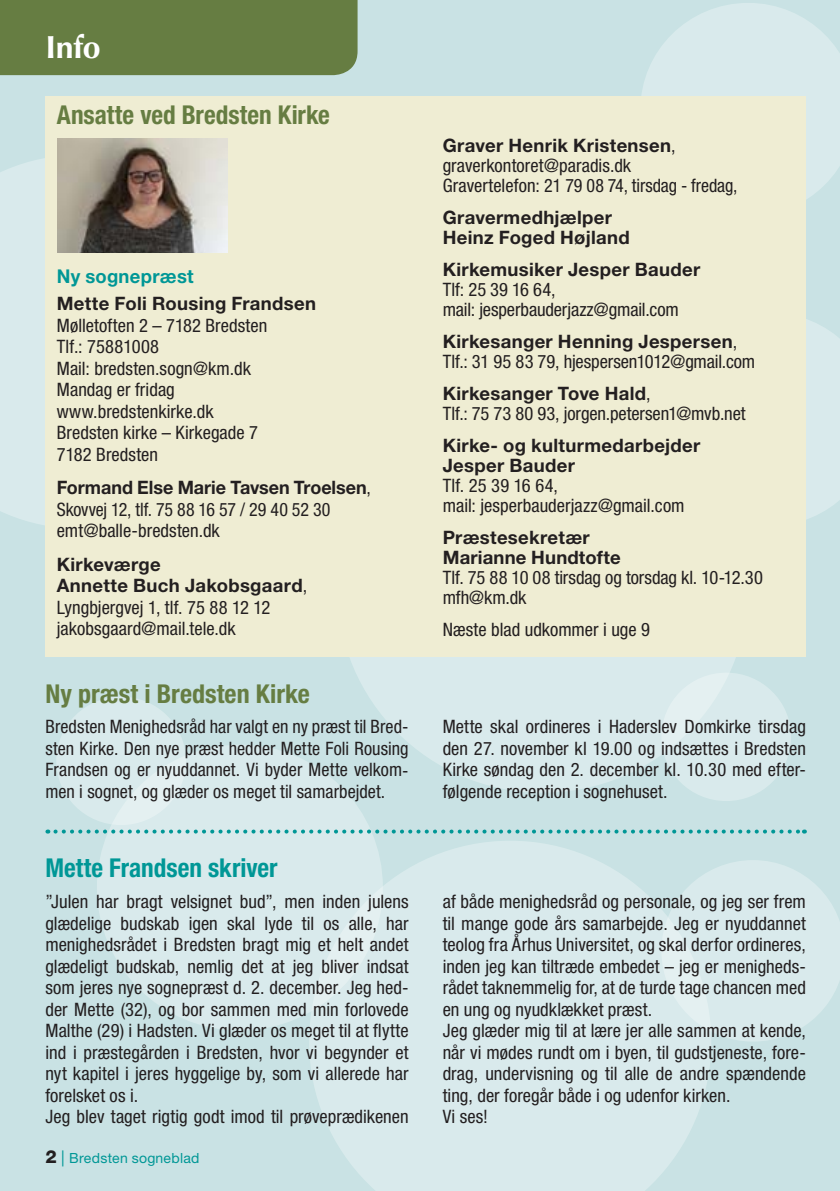
<style>
.page{position:relative;width:840px;height:1191px;background:#fff}
.page>*{position:absolute;margin:0;border:0;box-sizing:border-box;transform-origin:0 0}
.t1{font:700 32px "Optima";color:#fff}
.t2{font:700 condensed 26px "Helvetica Neue LT Std";color:#667d42}
.t3{font:700 condensed 26px "Helvetica Neue LT Std";color:#009796}
.t4{font:700 19px "Helvetica Neue LT Std";letter-spacing:.015em;color:#009796}
.t5{font:condensed 18.4px/21.4px "Helvetica Neue LT Std";color:#231f20}
.t6{font:700 18.4px/20px "Helvetica Neue LT Std";letter-spacing:.02em;color:#231f20}
.t7{font:14px "Helvetica Neue LT Std";letter-spacing:.02em;color:#009796}
.s1{font-weight:700;font-stretch:normal}
.s2{font-weight:800;font-size:18px;color:#231f20}
.s3{font-size:16px}
</style>
<div class="page">
<div style="left:0;top:0;width:839px;height:1191px;background:#c9e2e4"></div>
<div style="left:0;top:158px;width:45px;height:367px;background:#d9eaec"></div>
<div style="left:337px;top:382px;width:410px;height:410px;background:#d9eaec;border-radius:50%"></div>
<div style="left:97px;top:744px;width:285px;height:286px;background:#d9eaec;border-radius:50%"></div>
<svg style="left:309px;top:840px;width:401px;height:351px;fill:#d9eaec"></svg>
<svg style="left:805px;top:312px;width:34px;height:214px"></svg>
<svg style="left:642px;top:3px;width:197px;height:213px;fill:#d9eaec"></svg>
<svg style="left:661px;top:860px;width:178px;height:181px"></svg>
<div style="left:661px;top:672px;width:129px;height:129px;background:#d9eaec;border-radius:50%"></div>
<div style="left:56px;top:696px;width:130px;height:129px;background:#d9eaec;border-radius:50%"></div>
<div style="left:0;top:0;width:357px;height:75px;background:#667d42"></div>
<div style="left:45px;top:96px;width:760px;height:560px;background:#efedd3"></div>
<img style="left:57px;top:139px;width:170px;height:113px">
<svg style="left:55px;top:829px;width:749px;height:4px"></svg>
<h1 class="t1" style="left:45px;top:28px;width:57px">Info</h1>
<h2 class="t2" style="left:57px;top:99px;width:274px">Ansatte ved Bredsten Kirke</h2>
<p class="t4" style="left:57px;top:264px;width:138px">Ny sognepræst</p>
<p class="t6" style="left:57px;top:293px;width:261px">Mette Foli Rousing Frandsen</p>
<p class="t5" style="left:57px;top:314px;width:212px">Mølletoften 2 – 7182 Bredsten<br>Tlf.: 75881008<br>Mail: bredsten.sogn@km.dk<br>Mandag er fridag www.bredstenkirke.dk<br>Bredsten kirke – Kirkegade 7<br>7182 Bredsten</p>
<p class="t5" style="left:57px;top:477px;width:315px"><span class="s1">Formand Else Marie Tavsen Troelsen</span>,<br>Skovvej 12, tlf. 75 88 16 57 / 29 40 52 30 emt@balle-bredsten.dk</p>
<p class="t5" style="left:57px;top:553px;width:252px"><span class="s1">Kirkeværge<br>Annette Buch Jakobsgaard</span>,<br>Lyngbjergvej 1, tlf. 75 88 12 12 jakobsgaard@mail.tele.dk</p>
<h2 class="t2" style="left:45px;top:678px;width:266px">Ny præst i Bredsten Kirke</h2>
<p class="t5" style="left:442px;top:135px;width:296px;line-height:20px"><span class="s1">Graver Henrik Kristensen</span>, graverkontoret@paradis.dk<br>Gravertelefon: 21 79 08 74, tirsdag - fredag,</p>
<p class="t6" style="left:442px;top:207px;width:188px">Gravermedhjælper<br>Heinz Foged Højland</p>
<p class="t6" style="left:442px;top:259px;width:259px">Kirkemusiker Jesper Bauder</p>
<p class="t5" style="left:442px;top:279px;width:237px;line-height:20px">Tlf: 25 39 16 64,<br>mail: jesperbauderjazz@gmail.com</p>
<p class="t5" style="left:442px;top:331px;width:314px;line-height:20px"><span class="s1">Kirkesanger Henning Jespersen</span>,<br>Tlf.: 31 95 83 79, hjespersen1012@gmail.com</p>
<p class="t5" style="left:442px;top:383px;width:304px;line-height:20px"><span class="s1">Kirkesanger Tove Hald</span>,<br>Tlf.: 75 73 80 93, jorgen.petersen1@mvb.net</p>
<p class="t6" style="left:442px;top:435px;width:259px">Kirke- og kulturmedarbejder<br>Jesper Bauder</p>
<p class="t5" style="left:442px;top:475px;width:243px;line-height:20px">Tlf. 25 39 16 64,<br>mail: jesperbauderjazz@gmail.com</p>
<p class="t6" style="left:442px;top:527px;width:179px">Præstesekretær<br>Marianne Hundtofte</p>
<p class="t5" style="left:442px;top:567px;width:321px;line-height:20px">Tlf. 75 88 10 08 tirsdag og torsdag kl. 10-12.30 mfh@km.dk</p>
<p class="t5" style="left:442px;top:619px;width:209px">Næste blad udkommer i uge 9</p>
<p class="t5" style="left:45px;top:716px;width:364px;text-align:justify">Bredsten Menighedsråd har valgt en ny præst til Bred&shy;sten Kirke. Den nye præst hedder Mette Foli Rousing Frandsen og er nyuddannet. Vi byder Mette velkom&shy;men i sognet, og glæder os meget til samarbejdet.</p>
<p class="t5" style="left:442px;top:716px;width:364px;text-align:justify">Mette skal ordineres i Haderslev Domkirke tirsdag den 27. november kl 19.00 og indsættes i Bredsten Kirke søndag den 2. december kl. 10.30 med efter&shy;følgende reception i sognehuset.</p>
<h2 class="t3" style="left:45px;top:852px;width:233px">Mette Frandsen skriver</h2>
<p class="t5" style="left:45px;top:890px;width:364px">”Julen har bragt velsignet bud”, men inden julens glædelige budskab igen skal lyde til os alle, har menighedsrådet i Bredsten bragt mig et helt andet glædeligt budskab, nemlig det at jeg bliver indsat som jeres nye sognepræst d. 2. december. Jeg hed&shy;der Mette (32), og bor sammen med min forlovede Malthe (29) i Hadsten. Vi glæder os meget til at flytte ind i præstegården i Bredsten, hvor vi begynder et nyt kapitel i jeres hyggelige by, som vi allerede har forelsket os i.<br>Jeg blev taget rigtig godt imod til prøveprædikenen</p>
<p class="t5" style="left:442px;top:890px;width:364px">af både menighedsråd og personale, og jeg ser frem til mange gode års samarbejde. Jeg er nyuddannet teolog fra Århus Universitet, og skal derfor ordineres, inden jeg kan tiltræde embedet – jeg er menigheds&shy;rådet taknemmelig for, at de turde tage chancen med en ung og nyudklækket præst.<br>Jeg glæder mig til at lære jer alle sammen at kende, når vi mødes rundt om i byen, til gudstjeneste, fore&shy;drag, undervisning og til alle de andre spændende ting, der foregår både i og udenfor kirken.<br>Vi ses!</p>
<p class="t7" style="left:45px;top:1149px;width:155px"><span class="s2">2</span> <span class="s3">|</span> Bredsten sogneblad</p>
</div>
